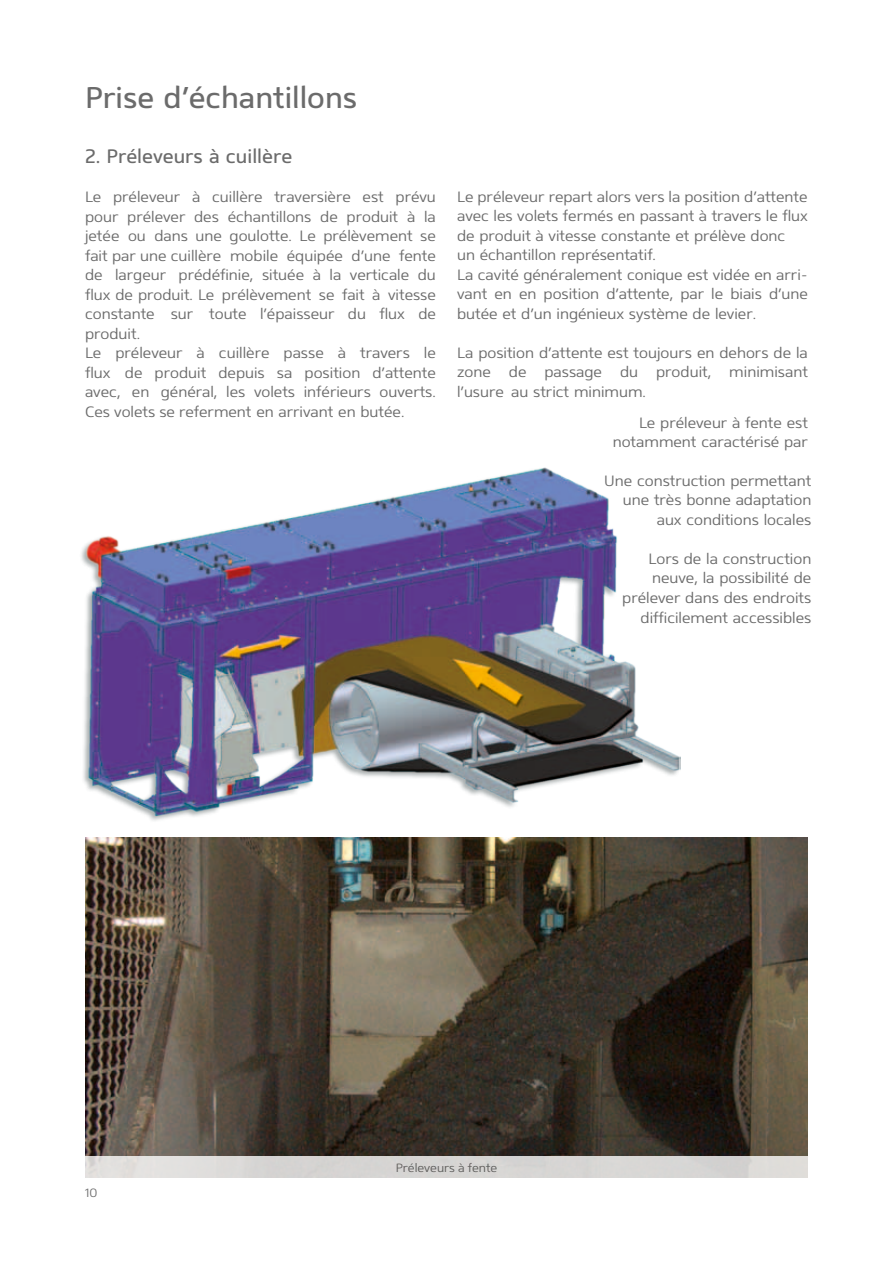
<style>
.page{position:relative;width:893px;height:1263px;background:#fff}
.page>*{position:absolute;margin:0;border:0;box-sizing:border-box;transform-origin:0 0}
.t1{font:30px "Mentone";color:#6b6b6b}
.t2{font:19.5px "Mentone";color:#6b6b6b}
.t3{font:300 15px/19.5px "Mentone";color:#6b6b6b;text-align:right}
.t4{font:300 12px "Mentone";color:#6b6b6b}
</style>
<div class="page">
<img style="left:85px;top:838px;width:723px;height:319px">
<img style="left:85px;top:467px;width:595px;height:349px">
<div style="left:85px;top:1157px;width:723px;height:21px;background:#d7d6d4"></div>
<h1 class="t1" style="left:85px;top:79px;width:274px">Prise d’échantillons</h1>
<h2 class="t2" style="left:85px;top:145px;width:209px">2. Préleveurs à cuillère</h2>
<p class="t3" style="left:85px;top:187px;width:352px;text-align:left">Le préleveur à cuillère traversière est prévu pour prélever des échantillons de produit à la jetée ou dans une goulotte. Le prélèvement se fait par une cuillère mobile équipée d’une fente de largeur prédéfinie, située à la verticale du flux de produit. Le prélèvement se fait à vitesse constante sur toute l’épaisseur du flux de produit.<br>Le préleveur à cuillère passe à travers le flux de produit depuis sa position d’attente avec, en général, les volets inférieurs ouverts.<br>Ces volets se referment en arrivant en butée.</p>
<p class="t3" style="left:457px;top:187px;width:352px;text-align:left">Le préleveur repart alors vers la position d’attente avec les volets fermés en passant à travers le flux de produit à vitesse constante et prélève donc<br>un échantillon représentatif.<br>La cavité généralement conique est vidée en arri&shy;vant en en position d’attente, par le biais d’une butée et d’un ingénieux système de levier.</p>
<p class="t3" style="left:457px;top:343px;width:352px;text-align:justify">La position d’attente est toujours en dehors de la zone de passage du produit, minimisant l’usure au strict minimum.</p>
<p class="t3" style="left:613px;top:412px;width:197px">Le préleveur à fente est notamment caractérisé par</p>
<p class="t3" style="left:604px;top:471px;width:209px">Une construction permettant une très bonne adaptation aux conditions locales</p>
<p class="t3" style="left:622px;top:549px;width:191px">Lors de la construction neuve, la possibilité de prélever dans des endroits difficilement accessibles</p>
<p class="t4" style="left:85px;top:1186px;width:14px">10</p>
<p class="t4" style="left:396px;top:1160px;width:103px">Préleveurs à fente</p>
</div>
